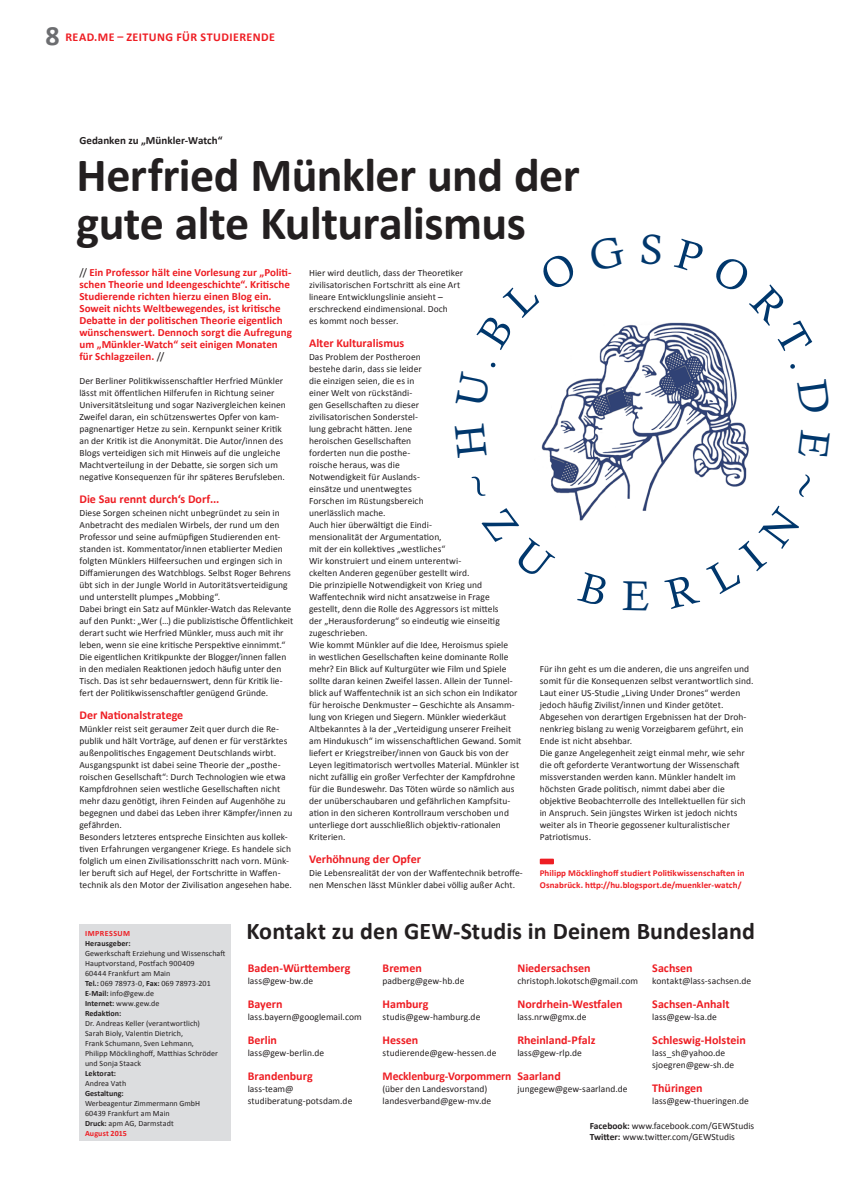
<style>
.page{position:relative;width:842px;height:1191px;background:#fff}
.page>*{position:absolute;margin:0;border:0;box-sizing:border-box;transform-origin:0 0}
.t1{font:700 48px/48px "Calibri";letter-spacing:-.01em;color:#231f20}
.t2{font:700 28px "Calibri";color:#6c6d70}
.t3{font:700 24px "Calibri";letter-spacing:.005em;color:#231f20}
.t4{font:700 12px "Calibri";color:#ee1d23}
.t5{font:700 12px "Calibri";letter-spacing:.04em;color:#ee1d23}
.t6{font:700 11px/12px "Calibri";color:#ee1d23}
.t7{font:700 11px "Calibri";color:#231f20}
.t8{font:9.5px/12px "Calibri";letter-spacing:.005em;color:#231f20}
.t9{font:700 9px/12px "Calibri";letter-spacing:.01em;color:#ee1d23}
.t10{font:8px/10px "Calibri";letter-spacing:.01em;color:#231f20}
.t11{font:700 8px "Calibri";letter-spacing:.01em;color:#231f20}
.t12{font:700 8px "Calibri";letter-spacing:.055em;color:#ee1d23}
.s1{font-weight:400;color:#231f20}
.s2{font-weight:700}
.s3{font-weight:700;color:#ee1d23}
</style>
<div class="page">
<div style="left:79px;top:924px;width:152px;height:216px;background:#dcdddf"></div>
<div style="left:540px;top:858px;width:14px;height:6px;background:#ee1d23"></div>
<img style="left:541px;top:322px;width:208px;height:199px">
<svg style="left:541px;top:322px;width:37px;height:28px"></svg>
<svg style="left:711px;top:322px;width:38px;height:35px"></svg>
<svg style="left:541px;top:506px;width:14px;height:15px"></svg>
<svg style="left:706px;top:505px;width:43px;height:16px"></svg>
<h2 class="t2" style="left:45px;top:18px;width:16px">8</h2>
<p class="t5" style="left:65px;top:29px;width:211px">READ.ME – ZEITUNG FÜR STUDIERENDE</p>
<p class="t7" style="left:79px;top:133px;width:145px">Gedanken zu „Münkler-Watch“</p>
<h1 class="t1" style="left:77px;top:151px;width:505px">Herfried Münkler und der gute alte Kulturalismus</h1>
<p class="t6" style="left:79px;top:266px;width:214px"><span class="s1">//</span> Ein Professor hält eine Vorlesung zur „Politi&shy;schen Theorie und Ideengeschichte“. Kritische Studierende richten hierzu einen Blog ein.<br>Soweit nichts Weltbewegendes, ist kritische Debatte in der politischen Theorie eigentlich wünschenswert. Dennoch sorgt die Aufregung um „Münkler-Watch“ seit einigen Monaten für Schlagzeilen. <span class="s1">//</span></p>
<p class="t8" style="left:79px;top:375px;width:208px">Der Berliner Politikwissenschaftler Herfried Münkler lässt mit öffentlichen Hilferufen in Richtung seiner Universitätsleitung und sogar Nazivergleichen keinen Zweifel daran, ein schützenswertes Opfer von kam&shy;pagnenartiger Hetze zu sein. Kernpunkt seiner Kritik an der Kritik ist die Anonymität. Die Autor/innen des Blogs verteidigen sich mit Hinweis auf die ungleiche Machtverteilung in der Debatte, sie sorgen sich um negative Konsequenzen für ihr späteres Berufsleben.</p>
<p class="t4" style="left:79px;top:491px;width:142px">Die Sau rennt durch‘s Dorf...</p>
<p class="t8" style="left:79px;top:507px;width:215px">Diese Sorgen scheinen nicht unbegründet zu sein in Anbetracht des medialen Wirbels, der rund um den Professor und seine aufmüpfigen Studierenden ent&shy;standen ist. Kommentator/innen etablierter Medien folgten Münklers Hilfeersuchen und ergingen sich in Diffamierungen des Watchblogs. Selbst Roger Behrens übt sich in der Jungle World in Autoritätsverteidigung und unterstellt plumpes „Mobbing“.<br>Dabei bringt ein Satz auf Münkler-Watch das Relevante auf den Punkt: „Wer (…) die publizistische Öffentlichkeit derart sucht wie Herfried Münkler, muss auch mit ihr leben, wenn sie eine kritische Perspektive einnimmt.“ Die eigentlichen Kritikpunkte der Blogger/innen fallen in den medialen Reaktionen jedoch häufig unter den Tisch. Das ist sehr bedauernswert, denn für Kritik lie&shy;fert der Politikwissenschaftler genügend Gründe.</p>
<p class="t4" style="left:79px;top:707px;width:105px">Der Nationalstratege</p>
<p class="t8" style="left:79px;top:723px;width:214px">Münkler reist seit geraumer Zeit quer durch die Re&shy;publik und hält Vorträge, auf denen er für verstärktes außenpolitisches Engagement Deutschlands wirbt.<br>Ausgangspunkt ist dabei seine Theorie der „posthe&shy;roischen Gesellschaft“: Durch Technologien wie etwa Kampfdrohnen seien westliche Gesellschaften nicht mehr dazu genötigt, ihren Feinden auf Augenhöhe zu begegnen und dabei das Leben ihrer Kämpfer/innen zu gefährden.<br>Besonders letzteres entspreche Einsichten aus kollek&shy;tiven Erfahrungen vergangener Kriege. Es handele sich folglich um einen Zivilisationsschritt nach vorn. Münk&shy;ler beruft sich auf Hegel, der Fortschritte in Waffen&shy;technik als den Motor der Zivilisation angesehen habe.</p>
<p class="t8" style="left:309px;top:267px;width:156px">Hier wird deutlich, dass der Theoretiker zivilisatorischen Fortschritt als eine Art lineare Entwicklungslinie ansieht – erschreckend eindimensional. Doch<br>es kommt noch besser.</p>
<p class="t4" style="left:309px;top:335px;width:97px">Alter Kulturalismus</p>
<p class="t8" style="left:309px;top:351px;width:214px">Das Problem der Postheroen<br>bestehe darin, dass sie leider<br>die einzigen seien, die es in<br>einer Welt von rückständi-<br>gen Gesellschaften zu dieser<br>zivilisatorischen Sonderstel-<br>lung gebracht hätten. Jene<br>heroischen Gesellschaften<br>forderten nun die posthe-<br>roische heraus, was die<br>Notwendigkeit für Auslands-<br>einsätze und unentwegtes<br>Forschen im Rüstungsbereich<br>unerlässlich mache.<br>Auch hier überwältigt die Eindi-<br>mensionalität der Argumentation,<br>mit der ein kollektives „westliches“<br>Wir konstruiert und einem unterentwi-<br>ckelten Anderen gegenüber gestellt wird.<br>Die prinzipielle Notwendigkeit von Krieg und Waffentechnik wird nicht ansatzweise in Frage gestellt, denn die Rolle des Aggressors ist mittels<br>der „Herausforderung“ so eindeutig wie einseitig zugeschrieben.<br>Wie kommt Münkler auf die Idee, Heroismus spiele<br>in westlichen Gesellschaften keine dominante Rolle mehr? Ein Blick auf Kulturgüter wie Film und Spiele sollte daran keinen Zweifel lassen. Allein der Tunnel&shy;blick auf Waffentechnik ist an sich schon ein Indikator für heroische Denkmuster – Geschichte als Ansamm&shy;lung von Kriegen und Siegern. Münkler wiederkäut Altbekanntes à la der „Verteidigung unserer Freiheit am Hindukusch“ im wissenschaftlichen Gewand. Somit liefert er Kriegstreiber/innen von Gauck bis von der Leyen legitimatorisch wertvolles Material. Münkler ist nicht zufällig ein großer Verfechter der Kampfdrohne für die Bundeswehr. Das Töten würde so nämlich aus der unüberschaubaren und gefährlichen Kampfsitu&shy;ation in den sicheren Kontrollraum verschoben und unterliege dort ausschließlich objektiv-rationalen Kriterien.</p>
<p class="t4" style="left:309px;top:851px;width:113px">Verhöhnung der Opfer</p>
<p class="t8" style="left:309px;top:867px;width:215px">Die Lebensrealität der von der Waffentechnik betroffe&shy;nen Menschen lässt Münkler dabei völlig außer Acht.</p>
<p class="t8" style="left:540px;top:663px;width:215px">Für ihn geht es um die anderen, die uns angreifen und somit für die Konsequenzen selbst verantwortlich sind.<br>Laut einer US-Studie „Living Under Drones“ werden jedoch häufig Zivilist/innen und Kinder getötet.<br>Abgesehen von derartigen Ergebnissen hat der Droh&shy;nenkrieg bislang zu wenig Vorzeigbarem geführt, ein Ende ist nicht absehbar.<br>Die ganze Angelegenheit zeigt einmal mehr, wie sehr die oft geforderte Verantwortung der Wissenschaft missverstanden werden kann. Münkler handelt im höchsten Grade politisch, nimmt dabei aber die objektive Beobachterrolle des Intellektuellen für sich in Anspruch. Sein jüngstes Wirken ist jedoch nichts weiter als in Theorie gegossener kulturalistischer Patriotismus.</p>
<p class="t9" style="left:540px;top:867px;width:206px">Philipp Möcklinghoff studiert Politikwissenschaften in<br>Osnabrück. http://hu.blogsport.de/muenkler-watch/</p>
<p class="t12" style="left:85px;top:928px;width:46px">IMPRESSUM</p>
<p class="t11" style="left:85px;top:938px;width:47px">Herausgeber:</p>
<p class="t10" style="left:85px;top:948px;width:142px">Gewerkschaft Erziehung und Wissenschaft<br>Hauptvorstand, Postfach 900409<br>60444 Frankfurt am Main<br><span class="s2">Tel.:</span> 069 78973-0, <span class="s2">Fax:</span> 069 78973-201<br><span class="s2">E-Mail:</span> info@gew.de<br><span class="s2">Internet:</span> www.gew.de<br><span class="s2">Redaktion:</span></p>
<p class="t10" style="left:85px;top:1018px;width:135px">Dr. Andreas Keller (verantwortlich)<br>Sarah Bioly, Valentin Dietrich,<br>Frank Schumann, Sven Lehmann,<br>Philipp Möcklinghoff, Matthias Schröder und Sonja Staack</p>
<p class="t11" style="left:85px;top:1068px;width:33px">Lektorat:</p>
<p class="t10" style="left:85px;top:1078px;width:43px">Andrea Vath</p>
<p class="t11" style="left:85px;top:1088px;width:40px">Gestaltung:</p>
<p class="t10" style="left:85px;top:1098px;width:117px">Werbeagentur Zimmermann GmbH<br>60439 Frankfurt am Main<br><span class="s2">Druck:</span> apm AG, Darmstadt<br><span class="s3">August 2015</span></p>
<h3 class="t3" style="left:246px;top:915px;width:510px">Kontakt zu den GEW-Studis in Deinem Bundesland</h3>
<p class="t4" style="left:248px;top:960px;width:104px">Baden-Württemberg</p>
<p class="t8" style="left:248px;top:975px;width:67px">lass@gew-bw.de</p>
<p class="t4" style="left:248px;top:996px;width:36px">Bayern</p>
<p class="t8" style="left:248px;top:1011px;width:115px">lass.bayern@googlemail.com</p>
<p class="t4" style="left:248px;top:1032px;width:31px">Berlin</p>
<p class="t8" style="left:248px;top:1047px;width:78px">lass@gew-berlin.de</p>
<p class="t4" style="left:248px;top:1068px;width:66px">Brandenburg</p>
<p class="t8" style="left:248px;top:1083px;width:106px">lass-team@ studiberatung-potsdam.de</p>
<p class="t4" style="left:517px;top:960px;width:75px">Niedersachsen</p>
<p class="t8" style="left:517px;top:975px;width:122px">christoph.lokotsch@gmail.com</p>
<p class="t4" style="left:517px;top:996px;width:107px">Nordrhein-Westfalen</p>
<p class="t8" style="left:517px;top:1011px;width:71px">lass.nrw@gmx.de</p>
<p class="t4" style="left:517px;top:1032px;width:79px">Rheinland-Pfalz</p>
<p class="t8" style="left:517px;top:1047px;width:66px">lass@gew-rlp.de</p>
<p class="t4" style="left:517px;top:1068px;width:45px">Saarland</p>
<p class="t8" style="left:517px;top:1083px;width:112px">jungegew@gew-saarland.de</p>
<p class="t4" style="left:652px;top:960px;width:42px">Sachsen</p>
<p class="t8" style="left:652px;top:975px;width:100px">kontakt@lass-sachsen.de</p>
<p class="t4" style="left:652px;top:996px;width:79px">Sachsen-Anhalt</p>
<p class="t8" style="left:652px;top:1011px;width:66px">lass@gew-lsa.de</p>
<p class="t4" style="left:652px;top:1032px;width:95px">Schleswig-Holstein</p>
<p class="t8" style="left:652px;top:1047px;width:83px">lass_sh@yahoo.de sjoegren@gew-sh.de</p>
<p class="t4" style="left:652px;top:1080px;width:52px">Thüringen</p>
<p class="t8" style="left:652px;top:1095px;width:98px">lass@gew-thueringen.de</p>
<p class="t4" style="left:383px;top:960px;width:41px">Bremen</p>
<p class="t8" style="left:383px;top:975px;width:83px">padberg@gew-hb.de</p>
<p class="t4" style="left:383px;top:996px;width:47px">Hamburg</p>
<p class="t8" style="left:383px;top:1011px;width:99px">studis@gew-hamburg.de</p>
<p class="t4" style="left:383px;top:1032px;width:37px">Hessen</p>
<p class="t8" style="left:383px;top:1047px;width:115px">studierende@gew-hessen.de</p>
<p class="t4" style="left:383px;top:1068px;width:130px">Mecklenburg-Vorpommern</p>
<p class="t8" style="left:383px;top:1083px;width:110px">(über den Landesvorstand) landesverband@gew-mv.de</p>
<p class="t8" style="left:590px;top:1120px;width:166px;line-height:11.4px"><span class="s2">Facebook:</span> www.facebook.com/GEWStudis<br><span class="s2">Twitter:</span> www.twitter.com/GEWStudis</p>
</div>
